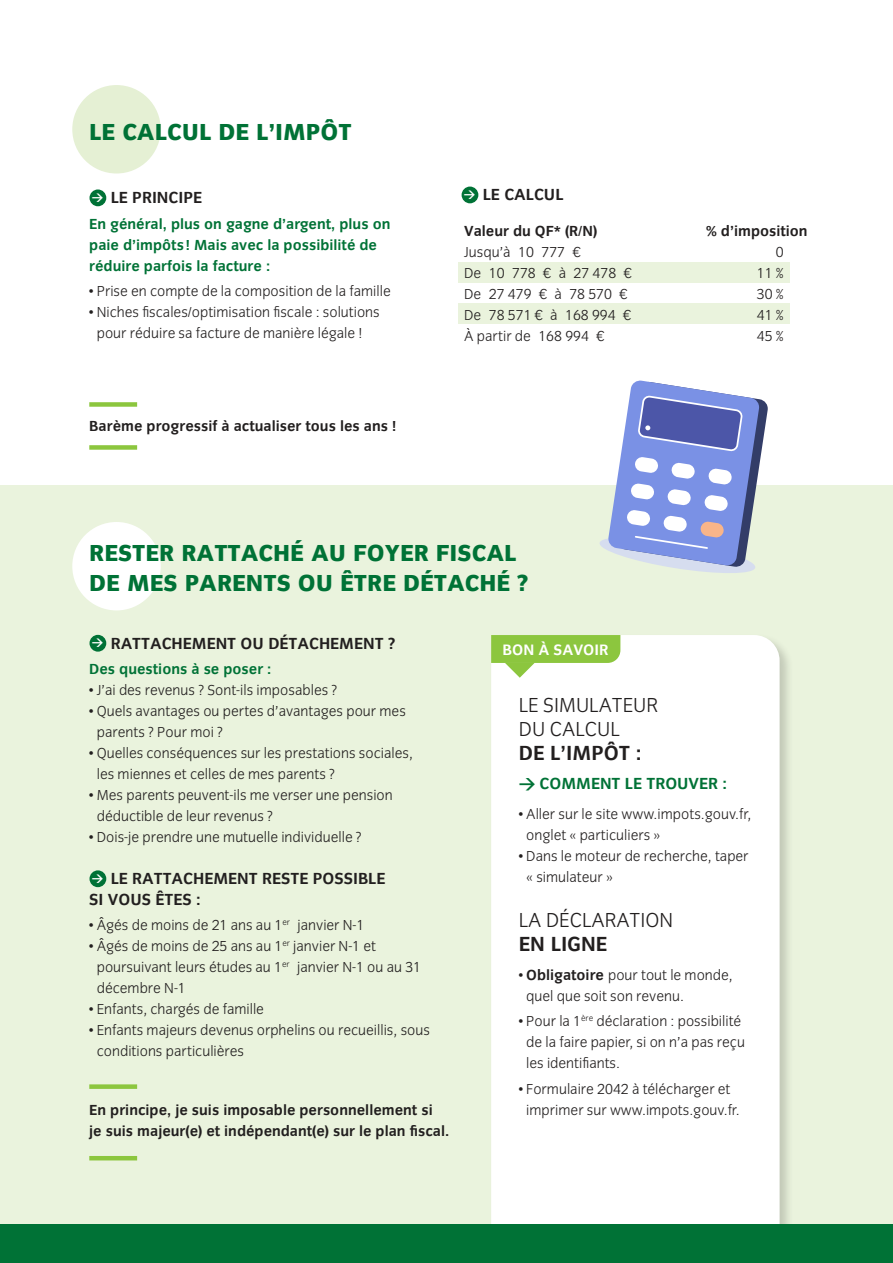
<style>
.page{position:relative;width:893px;height:1263px;background:#fff}
.page>*{position:absolute;margin:0;border:0;box-sizing:border-box;transform-origin:0 0}
.t1{font:24px/30px "Congress Sans Ex Bold Std";color:#007236}
.t2{font:21px/24px "Congress Sans Light Std";color:#221f1f}
.t3{font:700 21px "Congress Sans Std";color:#221f1f}
.t4{font:700 16.5px/21px "Congress Sans Std";color:#221f1f}
.t5{font:700 16.5px "Congress Sans Std";color:#007236}
.t6{font:700 15.6px "Congress Sans Std";color:#fff}
.t7{font:15px/21px "Congress Sans Light Std";color:#221f1f}
.t8{font:700 15px/21px "Congress Sans Std";color:#221f1f}
.t9{font:700 15px/21px "Congress Sans Std";color:#007236}
.s1{font-family:"DIN";font-size:11.4px;color:#fff}
.s2{font-family:"DIN"}
.s3{font-family:"Congress Sans Std";font-weight:700}
</style>
<div class="page">
<div style="left:0;top:486px;width:893px;height:777px;background:#eaf3dd"></div>
<div style="left:489px;top:633px;width:305px;height:625px;background:#221f1f;opacity:.2"></div>
<div style="left:491px;top:635px;width:289px;height:590px;background:#fff"></div>
<div style="left:458px;top:303px;width:332px;height:21px;background:#eaf3dd"></div>
<div style="left:458px;top:263px;width:332px;height:20px;background:#eaf3dd"></div>
<div style="left:0;top:1225px;width:893px;height:38px;background:#007236"></div>
<div style="left:72px;top:85px;width:89px;height:88px;background:#e5f0d4;border-radius:50%"></div>
<div style="left:90px;top:189px;width:16px;height:17px;background:#007236;border-radius:50%"></div>
<svg style="left:598px;top:380px;width:170px;height:193px"></svg>
<div style="left:462px;top:187px;width:16px;height:16px;background:#007236;border-radius:50%"></div>
<div style="left:72px;top:522px;width:89px;height:88px;background:#fff;border-radius:50%"></div>
<div style="left:90px;top:635px;width:16px;height:17px;background:#007236;border-radius:50%"></div>
<div style="left:90px;top:870px;width:16px;height:17px;background:#007236;border-radius:50%"></div>
<div style="left:89px;top:1084px;width:48px;height:5px;background:#8cc63e"></div>
<svg style="left:491px;top:635px;width:129px;height:43px;background:#b0d87b"></svg>
<div style="left:89px;top:402px;width:48px;height:5px;background:#8cc63e"></div>
<div style="left:89px;top:445px;width:48px;height:5px;background:#8cc63e"></div>
<hr style="left:89px;top:1156px;width:48px;height:4px;background:#8cc63e">
<h1 class="t1" style="left:89px;top:117px;width:264px">LE CALCUL DE L’IMPÔT</h1>
<p class="t4" style="left:92px;top:187px;width:112px"><span class="s1">&gt;</span> LE PRINCIPE</p>
<p class="t9" style="left:89px;top:213px;width:303px">En général, plus on gagne d’argent, plus on paie d’impôts ! Mais avec la possibilité de réduire parfois la facture :</p>
<p class="t7" style="left:89px;top:280px;width:303px">• Prise en compte de la composition de la famille</p>
<p class="t7" style="left:97px;top:301px;width:285px;text-indent:-7px">• Niches fiscales/optimisation fiscale : solutions pour réduire sa facture de manière légale !</p>
<p class="t8" style="left:89px;top:416px;width:308px">Barème progressif à actualiser tous les ans !</p>
<p class="t4" style="left:464px;top:185px;width:101px"><span class="s1">&gt;</span> LE CALCUL</p>
<p class="t8" style="left:464px;top:220px;width:134px">Valeur du QF* (R/N)</p>
<p class="t8" style="left:706px;top:220px;width:103px">% d’imposition</p>
<p class="t7" style="left:464px;top:241px;width:118px">Jusqu’à 10 777 €</p>
<p class="t7" style="left:776px;top:241px;width:9px">0</p>
<p class="t7" style="left:464px;top:262px;width:169px">De 10 778 € à 27 478 €</p>
<p class="t7" style="left:757px;top:262px;width:28px">11 %</p>
<p class="t7" style="left:464px;top:283px;width:165px">De 27 479 € à 78 570 €</p>
<p class="t7" style="left:757px;top:283px;width:28px">30 %</p>
<p class="t7" style="left:464px;top:304px;width:168px">De 78 571 € à 168 994 €</p>
<p class="t7" style="left:757px;top:304px;width:28px">41 %</p>
<p class="t7" style="left:464px;top:325px;width:142px">À partir de 168 994 €</p>
<p class="t7" style="left:757px;top:325px;width:28px">45 %</p>
<h1 class="t1" style="left:89px;top:538px;width:441px">RESTER RATTACHÉ AU FOYER FISCAL<br>DE MES PARENTS OU ÊTRE DÉTACHÉ ?</h1>
<p class="t4" style="left:92px;top:633px;width:305px"><span class="s1">&gt;</span> RATTACHEMENT OU DÉTACHEMENT ?</p>
<p class="t9" style="left:89px;top:658px;width:184px">Des questions à se poser :</p>
<p class="t7" style="left:89px;top:679px;width:250px">• J’ai des revenus ? Sont-ils imposables ?</p>
<p class="t7" style="left:97px;top:700px;width:311px;text-indent:-7px">• Quels avantages ou pertes d’avantages pour mes parents ? Pour moi ?</p>
<p class="t7" style="left:97px;top:742px;width:318px;text-indent:-7px">• Quelles conséquences sur les prestations sociales, les miennes et celles de mes parents ?</p>
<p class="t7" style="left:97px;top:784px;width:298px;text-indent:-7px">• Mes parents peuvent-ils me verser une pension déductible de leur revenus ?</p>
<p class="t7" style="left:89px;top:826px;width:274px">• Dois-je prendre une mutuelle individuelle ?</p>
<p class="t4" style="left:89px;top:868px;width:298px"><span class="s1">&gt;</span> LE RATTACHEMENT RESTE POSSIBLE<br>SI VOUS ÊTES :</p>
<p class="t7" style="left:89px;top:915px;width:277px">• Âgés de moins de 21 ans au 1<sup>er</sup> janvier N-1</p>
<p class="t7" style="left:97px;top:936px;width:326px;text-indent:-8px">• Âgés de moins de 25 ans au 1<sup>er</sup> janvier N-1 et poursuivant leurs études au 1<sup>er</sup> janvier N-1 ou au 31 décembre N-1</p>
<p class="t7" style="left:89px;top:999px;width:176px">• Enfants, chargés de famille</p>
<p class="t7" style="left:97px;top:1020px;width:335px;text-indent:-8px">• Enfants majeurs devenus orphelins ou recueillis, sous conditions particulières</p>
<p class="t8" style="left:89px;top:1100px;width:361px">En principe, je suis imposable personnellement si<br>je suis majeur(e) et indépendant(e) sur le plan 昀椀scal.</p>
<p class="t6" style="left:502px;top:641px;width:107px">BON À SAVOIR</p>
<h2 class="t2" style="left:519px;top:693px;width:141px">LE SIMULATEUR<br>DU CALCUL</h2>
<h2 class="t3" style="left:519px;top:741px;width:124px">DE L’IMPÔT :</h2>
<p class="t5" style="left:519px;top:775px;width:210px"><span class="s2">&gt;</span> COMMENT LE TROUVER :</p>
<p class="t7" style="left:526px;top:803px;width:226px;text-indent:-8px">• Aller sur le site www.impots.gouv.fr, onglet « particuliers »</p>
<p class="t7" style="left:526px;top:845px;width:224px;text-indent:-8px">• Dans le moteur de recherche, taper « simulateur »</p>
<h2 class="t2" style="left:519px;top:908px;width:156px">LA DÉCLARATION</h2>
<h2 class="t3" style="left:519px;top:932px;width:90px">EN LIGNE</h2>
<p class="t7" style="left:526px;top:965px;width:208px;text-indent:-8px">• <span class="s3">Obligatoire</span> pour tout le monde, quel que soit son revenu.</p>
<p class="t7" style="left:526px;top:1011px;width:220px;text-indent:-7px">• Pour la 1<sup>ère</sup> déclaration : possibilité de la faire papier, si on n’a pas reçu les identifiants.</p>
<p class="t7" style="left:526px;top:1078px;width:215px;text-indent:-8px">• Formulaire 2042 à télécharger et imprimer sur www.impots.gouv.fr.</p>
</div>
